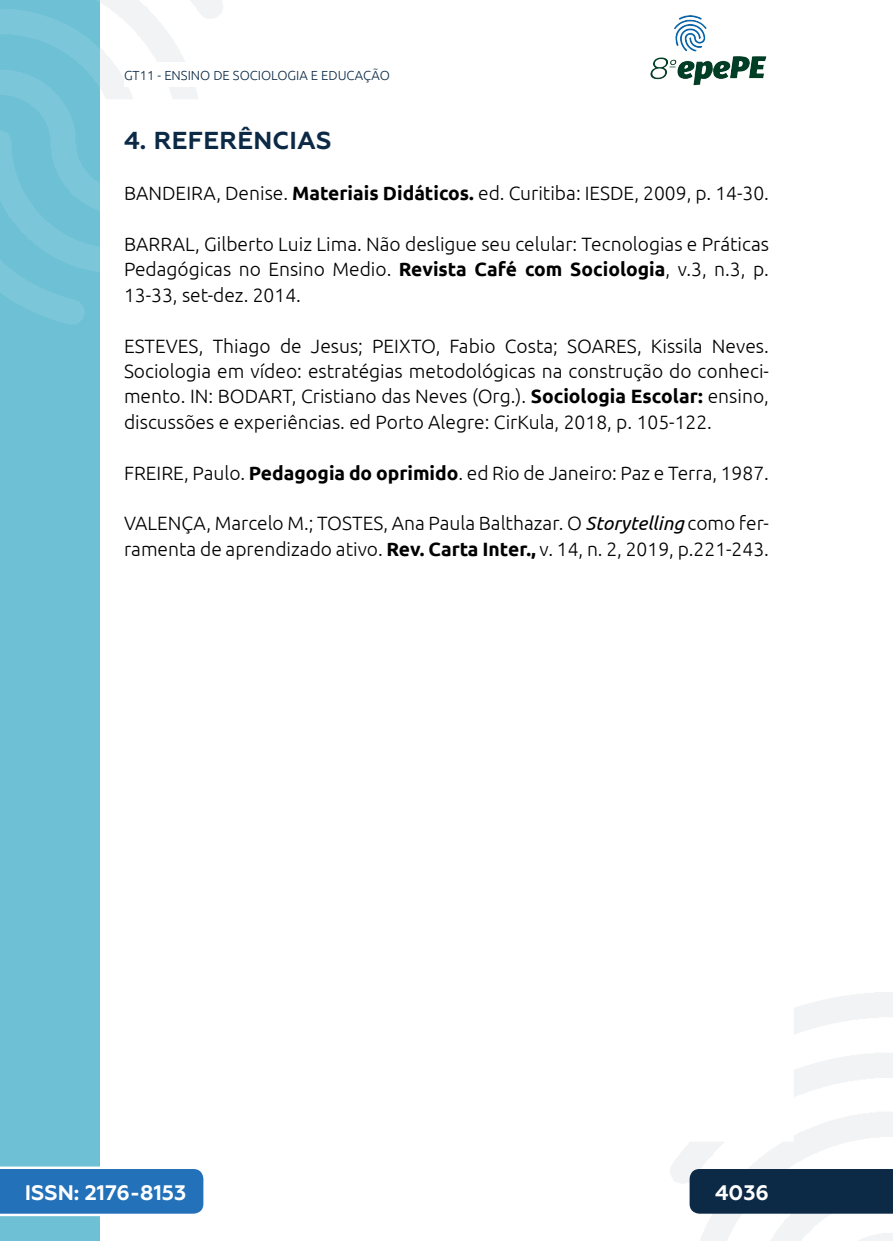
<style>
.page{position:relative;width:893px;height:1241px;background:#fff}
.page>*{position:absolute;margin:0;border:0;box-sizing:border-box;transform-origin:0 0}
._6_SUBTÍTULO_ABERTUR{font:700 24.5px "Geometria";letter-spacing:.01em;color:#0c2a46}
.t1{font:700 21px "Geometria";color:#fff}
._11_REFERENCIAS{font:300 19.25px/25.4px "Ubuntu";color:#000;text-align:justify}
.t2{font:300 13.12px "Ubuntu";color:#0c2a46}
.s1{font-weight:700}
.s2{font-weight:400;font-style:italic}
</style>
<div class="page">
<svg style="left:670px;top:992px;width:223px;height:248px"></svg>
<svg style="left:99px;top:0;width:124px;height:324px"></svg>
<img style="left:650px;top:15px;width:117px;height:71px">
<div style="left:0;top:0;width:99px;height:1240px;background:#6ec0d5"></div>
<svg style="left:0;top:0;width:99px;height:325px"></svg>
<svg style="left:0;top:1166px;width:203px;height:49px;background:#367dbf"></svg>
<div style="left:690px;top:1168px;width:203px;height:45px;background:#0c2a46"></div>
<div style="left:124px;top:62px;width:516px;height:25px;background:#fff"></div>
<p class="t2" style="left:124px;top:67px;width:267px">GT11 - ENSINO DE SOCIOLOGIA E EDUCAÇÃO</p>
<p class="_6_SUBTÍTULO_ABERTUR" style="left:124px;top:126px;width:209px">4. REFERÊNCIAS</p>
<p class="_11_REFERENCIAS" style="left:124px;top:180px;width:646px">BANDEIRA, Denise. <span class="s1">Materiais Didáticos.</span> ed. Curitiba: IESDE, 2009, p. 14-30.</p>
<p class="_11_REFERENCIAS" style="left:124px;top:231px;width:646px">BARRAL, Gilberto Luiz Lima. Não desligue seu celular: Tecnologias e Práticas Pedagógicas no Ensino Medio. <span class="s1">Revista Café com Sociologia</span>, v.3, n.3, p.<br>13-33, set-dez. 2014.</p>
<p class="_11_REFERENCIAS" style="left:124px;top:332px;width:646px">ESTEVES, Thiago de Jesus; PEIXTO, Fabio Costa; SOARES, Kissila Neves.<br>Sociologia em vídeo: estratégias metodológicas na construção do conheci&shy;mento. IN: BODART, Cristiano das Neves (Org.). <span class="s1">Sociologia Escolar:</span> ensino, discussões e experiências. ed Porto Alegre: CirKula, 2018, p. 105-122.</p>
<p class="_11_REFERENCIAS" style="left:124px;top:459px;width:646px">FREIRE, Paulo. <span class="s1">Pedagogia do oprimido</span>. ed Rio de Janeiro: Paz e Terra, 1987.</p>
<p class="_11_REFERENCIAS" style="left:124px;top:510px;width:646px">VALENÇA, Marcelo M.; TOSTES, Ana Paula Balthazar. O <span class="s2">Storytelling</span> como fer&shy;ramenta de aprendizado ativo. <span class="s1">Rev. Carta Inter.,</span> v. 14, n. 2, 2019, p.221-243.</p>
<p class="t1" style="left:25px;top:1179px;width:163px">ISSN: 2176-8153</p>
<p class="t1" style="left:715px;top:1179px;width:55px">4036</p>
</div>
